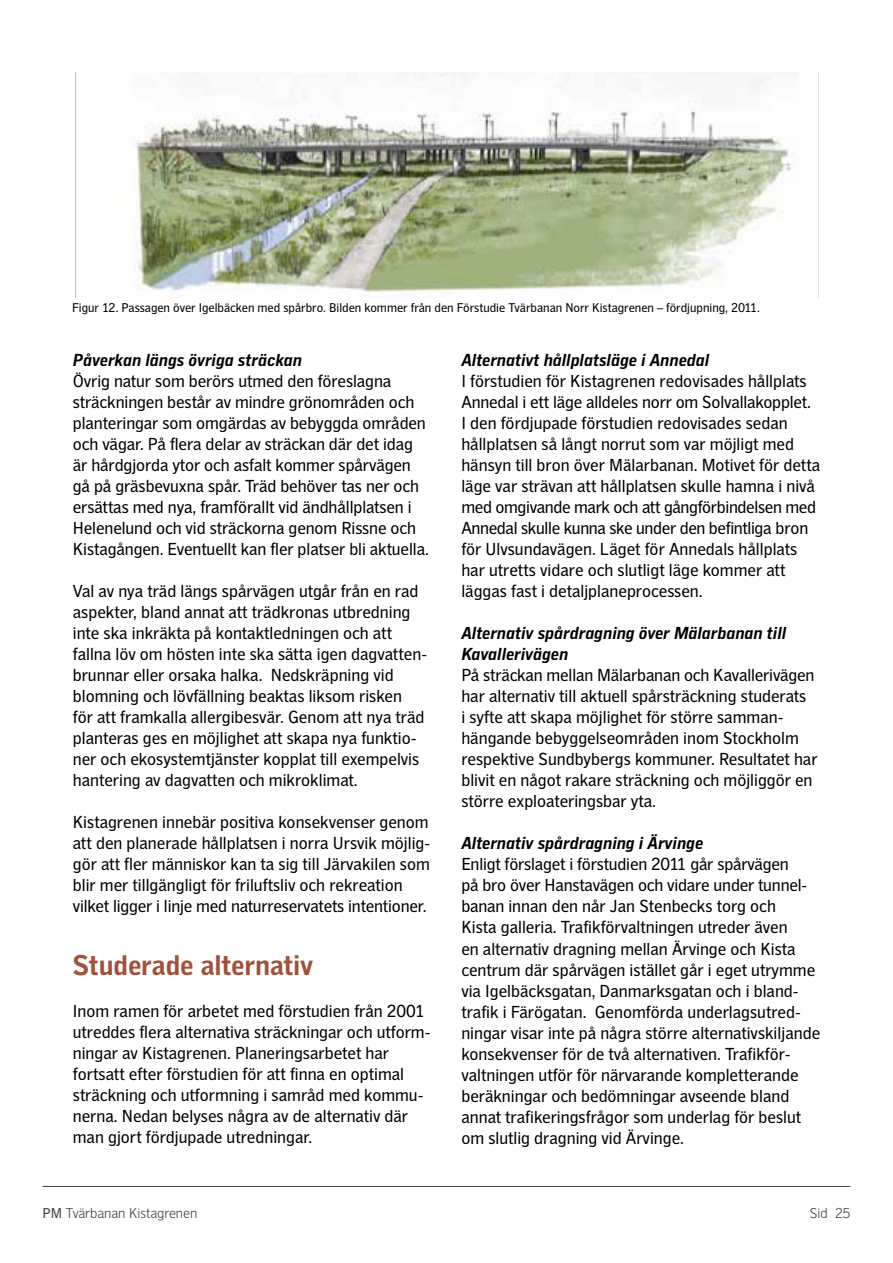
<style>
.page{position:relative;width:893px;height:1263px;background:#fff}
.page>*{position:absolute;margin:0;border:0;box-sizing:border-box;transform-origin:0 0}
.t1{font:700 27px "SL Gothic Text";letter-spacing:-.005em;color:#a1513a}
.t2{font:16.5px/21px "SL Gothic Text";color:#000}
.t3{font:italic 700 16.5px/21px "SL Gothic Text";color:#000}
.t4{font:300 13.5px "SL Gothic Text";color:#3f4043}
.t5{font:12px "SL Gothic Text";color:#000}
.s1{font-weight:400}
</style>
<div class="page">
<hr style="left:43px;top:1186px;width:807px;height:1px;background:#3f4043">
<img style="left:75px;top:72px;width:744px;height:226px">
<p class="t5" style="left:72px;top:301px;width:689px">Figur 12. Passagen över Igelbäcken med spårbro. Bilden kommer från den Förstudie Tvärbanan Norr Kistagrenen – fördjupning, 2011.</p>
<p class="t3" style="left:461px;top:350px;width:249px">Alternativt hållplatsläge i Annedal</p>
<p class="t2" style="left:461px;top:371px;width:360px">I förstudien för Kistagrenen redovisades hållplats Annedal i ett läge alldeles norr om Solvallakopplet.<br>I den fördjupade förstudien redovisades sedan hållplatsen så långt norrut som var möjligt med hänsyn till bron över Mälarbanan. Motivet för detta läge var strävan att hållplatsen skulle hamna i nivå med omgivande mark och att gångförbindelsen med Annedal skulle kunna ske under den befintliga bron för Ulvsundavägen. Läget för Annedals hållplats har utretts vidare och slutligt läge kommer att läggas fast i detaljplaneprocessen.</p>
<p class="t3" style="left:461px;top:623px;width:326px">Alternativ spårdragning över Mälarbanan till<br>Kavallerivägen</p>
<p class="t2" style="left:461px;top:665px;width:358px">På sträckan mellan Mälarbanan och Kavallerivägen har alternativ till aktuell spårsträckning studerats<br>i syfte att skapa möjlighet för större samman&shy;hängande bebyggelseområden inom Stockholm respektive Sundbybergs kommuner. Resultatet har blivit en något rakare sträckning och möjliggör en större exploateringsbar yta.</p>
<p class="t3" style="left:461px;top:833px;width:243px">Alternativ spårdragning i Ärvinge</p>
<p class="t2" style="left:461px;top:854px;width:360px">Enligt förslaget i förstudien 2011 går spårvägen<br>på bro över Hanstavägen och vidare under tunnel&shy;banan innan den når Jan Stenbecks torg och<br>Kista galleria. Trafikförvaltningen utreder även<br>en alternativ dragning mellan Ärvinge och Kista centrum där spårvägen istället går i eget utrymme via Igelbäcksgatan, Danmarksgatan och i bland&shy;trafik i Färögatan. Genomförda underlagsutred&shy;ningar visar inte på några större alternativskiljande konsekvenser för de två alternativen. Trafikför&shy;valtningen utför för närvarande kompletterande beräkningar och bedömningar avseende bland annat trafikeringsfrågor som underlag för beslut om slutlig dragning vid Ärvinge.</p>
<p class="t3" style="left:73px;top:350px;width:231px">Påverkan längs övriga sträckan</p>
<p class="t2" style="left:73px;top:371px;width:358px">Övrig natur som berörs utmed den föreslagna sträckningen består av mindre grönområden och planteringar som omgärdas av bebyggda områden och vägar. På flera delar av sträckan där det idag är hårdgjorda ytor och asfalt kommer spårvägen gå på gräsbevuxna spår. Träd behöver tas ner och ersättas med nya, framförallt vid ändhållplatsen i Helenelund och vid sträckorna genom Rissne och Kistagången. Eventuellt kan fler platser bli aktuella.</p>
<p class="t2" style="left:73px;top:581px;width:356px">Val av nya träd längs spårvägen utgår från en rad aspekter, bland annat att trädkronas utbredning inte ska inkräkta på kontaktledningen och att fallna löv om hösten inte ska sätta igen dagvatten&shy;brunnar eller orsaka halka. Nedskräpning vid blomning och lövfällning beaktas liksom risken<br>för att framkalla allergibesvär. Genom att nya träd planteras ges en möjlighet att skapa nya funktio&shy;ner och ekosystemtjänster kopplat till exempelvis hantering av dagvatten och mikroklimat.</p>
<p class="t2" style="left:73px;top:812px;width:359px">Kistagrenen innebär positiva konsekvenser genom att den planerade hållplatsen i norra Ursvik möjlig&shy;gör att fler människor kan ta sig till Järvakilen som blir mer tillgängligt för friluftsliv och rekreation vilket ligger i linje med naturreservatets intentioner.</p>
<h1 class="t1" style="left:73px;top:949px;width:242px">Studerade alternativ</h1>
<p class="t2" style="left:73px;top:1001px;width:359px">Inom ramen för arbetet med förstudien från 2001 utreddes flera alternativa sträckningar och utform&shy;ningar av Kistagrenen. Planeringsarbetet har fortsatt efter förstudien för att finna en optimal sträckning och utformning i samråd med kommu&shy;nerna. Nedan belyses några av de alternativ där man gjort fördjupade utredningar.</p>
<p class="t4" style="left:43px;top:1205px;width:156px"><span class="s1">PM</span> Tvärbanan Kistagrenen</p>
<p class="t4" style="left:810px;top:1205px;width:42px">Sid 25</p>
</div>
